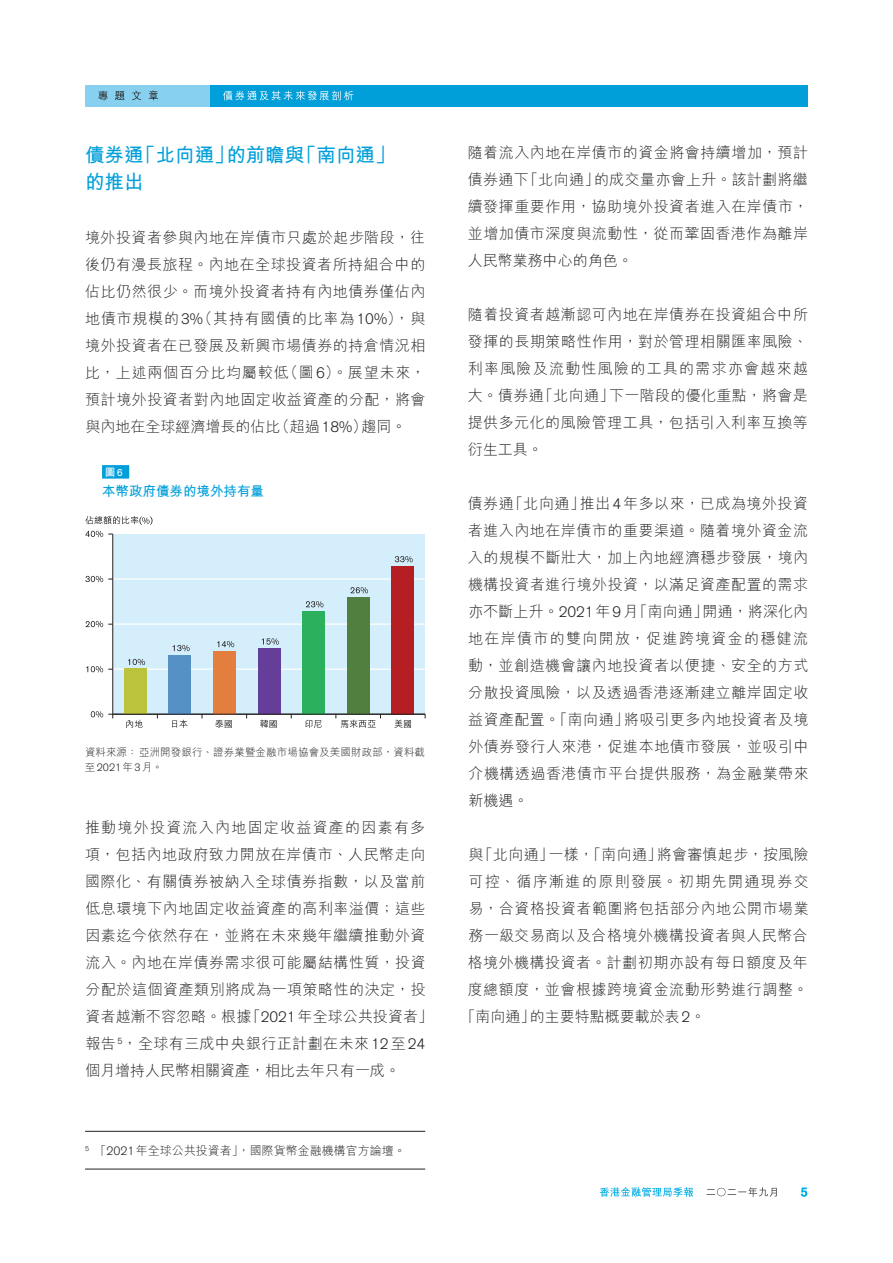
<style>
.page{position:relative;width:893px;height:1263px;background:#fff}
.page>*{position:absolute;margin:0;border:0;box-sizing:border-box;transform-origin:0 0}
.t1{font:700 19.5px/27px "M Hei HK";color:#009fda}
.text{font:300 15px/27px "M Hei HK";letter-spacing:.035em;color:#231f20;text-align:justify}
.text-2{font:300 15px "M Hei HK";color:#231f20}
.text-3{font:300 15px "M Hei HK";letter-spacing:.015em;color:#231f20}
.text-4{font:300 15px "M Hei HK";letter-spacing:.095em;color:#231f20}
.t2{font:700 13.5px "M Hei HK";color:#009fda}
.page5{font:300 12px "M Hei HK";color:#231f20}
.page5-2{font:300 10.5px/14.2px "M Hei HK";letter-spacing:.01em;color:#231f20}
.t3{font:700 10.5px "M Hei HK";color:#fff}
.t4{font:300 8.7px "Akzidenz Grotesk BQ";color:#231f20}
.s1{font-family:"Akzidenz Grotesk BQ"}
.s2{font-family:"Akzidenz Grotesk BQ";font-weight:400}
</style>
<div class="page">
<svg style="left:801px;top:1187px;width:6px;height:10px"></svg>
<svg style="left:600px;top:1187px;width:93px;height:10px"></svg>
<svg style="left:707px;top:1187px;width:70px;height:10px"></svg>
<div style="left:85px;top:85px;width:723px;height:21px;background:#009fda"></div>
<div style="left:85px;top:85px;width:125px;height:21px;background:#88d0ef"></div>
<svg style="left:98px;top:90px;width:10px;height:10px"></svg>
<svg style="left:115px;top:91px;width:10px;height:9px"></svg>
<svg style="left:132px;top:90px;width:9px;height:10px"></svg>
<svg style="left:149px;top:90px;width:9px;height:10px"></svg>
<svg style="left:223px;top:91px;width:130px;height:9px"></svg>
<div style="left:102px;top:465px;width:27px;height:14px;background:#009fda"></div>
<div style="left:113px;top:534px;width:312px;height:180px;background:#d4effb"></div>
<hr style="left:113px;top:578px;width:312px;height:2px;background:#fff">
<hr style="left:113px;top:623px;width:312px;height:2px;background:#fff">
<hr style="left:113px;top:668px;width:312px;height:2px;background:#fff">
<hr style="left:112px;top:534px;width:1px;height:180px;background:#231f20">
<div style="left:169px;top:655px;width:22px;height:59px;background:#5591c5"></div>
<div style="left:213px;top:651px;width:23px;height:63px;background:#e37e3f"></div>
<div style="left:258px;top:648px;width:22px;height:66px;background:#643e99"></div>
<div style="left:302px;top:611px;width:23px;height:103px;background:#2bb15e"></div>
<div style="left:347px;top:597px;width:22px;height:117px;background:#517f3f"></div>
<div style="left:392px;top:566px;width:22px;height:148px;background:#b51f23"></div>
<div style="left:124px;top:669px;width:22px;height:45px;background:#bbc23b"></div>
<svg style="left:128px;top:659px;width:17px;height:6px"></svg>
<svg style="left:173px;top:645px;width:17px;height:6px"></svg>
<svg style="left:217px;top:641px;width:17px;height:6px"></svg>
<svg style="left:262px;top:638px;width:17px;height:7px"></svg>
<svg style="left:306px;top:601px;width:17px;height:6px"></svg>
<svg style="left:351px;top:587px;width:17px;height:6px"></svg>
<svg style="left:395px;top:556px;width:18px;height:6px"></svg>
<hr style="left:113px;top:714px;width:312px;height:1px;background:#231f20">
<svg style="left:85px;top:531px;width:28px;height:6px"></svg>
<svg style="left:85px;top:576px;width:28px;height:6px"></svg>
<svg style="left:86px;top:621px;width:27px;height:6px"></svg>
<svg style="left:86px;top:666px;width:27px;height:6px"></svg>
<svg style="left:91px;top:711px;width:22px;height:7px"></svg>
<svg style="left:172px;top:720px;width:16px;height:8px"></svg>
<svg style="left:215px;top:720px;width:17px;height:8px"></svg>
<svg style="left:260px;top:720px;width:17px;height:8px"></svg>
<svg style="left:305px;top:720px;width:17px;height:8px"></svg>
<svg style="left:336px;top:714px;width:45px;height:14px"></svg>
<svg style="left:394px;top:719px;width:17px;height:9px"></svg>
<svg style="left:126px;top:720px;width:17px;height:8px"></svg>
<svg style="left:85px;top:516px;width:67px;height:9px"></svg>
<hr style="left:85px;top:1131px;width:340px;height:1px;background:#231f20">
<hr style="left:85px;top:1169px;width:340px;height:1px;background:#231f20">
<h2 class="t1" style="left:85px;top:140px;width:311px">債券通「北向通」的前瞻與「南向通」的推出</h2>
<p class="text" style="left:85px;top:224px;width:342px">境外投資者參與內地在岸債市只處於起步階段，往後仍有漫長旅程。內地在全球投資者所持組合中的佔比仍然很少。而境外投資者持有內地債券僅佔內地債市規模的<span class="s1">3%</span>（其持有國債的比率為<span class="s1">10%</span>），與境外投資者在已發展及新興市場債券的持倉情況相比，上述兩個百分比均屬較低（圖<span class="s1">6</span>）。展望未來，預計境外投資者對內地固定收益資產的分配，將會與內地在全球經濟增長的佔比（超過<span class="s1">18%</span>）趨同。</p>
<h3 class="t3" style="left:105px;top:464px;width:19px">圖<span class="s2">6</span></h3>
<h3 class="t2" style="left:102px;top:481px;width:163px">本幣政府債券的境外持有量</h3>
<p class="page5-2" style="left:85px;top:745px;width:342px">資料來源：亞洲開發銀行、證券業暨金融市場協會及美國財政部，資料截至<span class="s1">2021</span>年<span class="s1">3</span>月。</p>
<p class="text" style="left:85px;top:814px;width:350px;text-align:left">推動境外投資流入內地固定收益資產的因素有多項，包括內地政府致力開放在岸債市、人民幣走向國際化、有關債券被納入全球債券指數，以及當前低息環境下內地固定收益資產的高利率溢價；這些因素迄今依然存在，並將在未來幾年繼續推動外資流入。內地在岸債券需求很可能屬結構性質，投資分配於這個資產類別將成為一項策略性的決定，投資者越漸不容忽略。根據「<span class="s1">2021</span>年全球公共投資者」報告，全球有三成中央銀行正計劃在未來<span class="s1">12</span>至<span class="s1">24</span></p>
<p class="t4" style="left:118px;top:1036px;width:7px">5</p>
<p class="text-2" style="left:85px;top:1063px;width:317px">個月增持人民幣相關資產，相比去年只有一成。</p>
<p class="page5" style="left:85px;top:1144px;width:322px"><sup>5</sup> 「<span class="s1">2021</span>年全球公共投資者」，國際貨幣金融機構官方論壇。</p>
<p class="text" style="left:468px;top:139px;width:342px">隨着流入內地在岸債市的資金將會持續增加，預計債券通下「北向通」的成交量亦會上升。該計劃將繼續發揮重要作用，協助境外投資者進入在岸債市，並增加債市深度與流動性，從而鞏固香港作為離岸人民幣業務中心的角色。</p>
<p class="text" style="left:468px;top:301px;width:342px">隨着投資者越漸認可內地在岸債券在投資組合中所發揮的長期策略性作用，對於管理相關匯率風險、利率風險及流動性風險的工具的需求亦會越來越大。債券通「北向通」下一階段的優化重點，將會是提供多元化的風險管理工具，包括引入利率互換等衍生工具。</p>
<p class="text" style="left:468px;top:490px;width:342px">債券通「北向通」推出<span class="s1">4</span>年多以來，已成為境外投資者進入內地在岸債市的重要渠道。隨着境外資金流入的規模不斷壯大，加上內地經濟穩步發展，境內機構投資者進行境外投資，以滿足資產配置的需求亦不斷上升。<span class="s1">2021</span>年<span class="s1">9</span>月「南向通」開通，將深化內地在岸債市的雙向開放，促進跨境資金的穩健流動，並創造機會讓內地投資者以便捷、安全的方式分散投資風險，以及透過香港逐漸建立離岸固定收益資產配置。「南向通」將吸引更多內地投資者及境外債券發行人來港，促進本地債市發展，並吸引中介機構透過香港債市平台提供服務，為金融業帶來新機遇。</p>
<p class="text-3" style="left:469px;top:847px;width:342px">與「北向通」一樣，「南向通」將會審慎起步，按風險</p>
<p class="text-4" style="left:469px;top:874px;width:342px">可控、循序漸進的原則發展。初期先開通現券交</p>
<p class="text" style="left:469px;top:895px;width:342px">易，合資格投資者範圍將包括部分內地公開市場業</p>
<p class="text" style="left:469px;top:922px;width:341px">務一級交易商以及合格境外機構投資者與人民幣合</p>
<p class="text" style="left:468px;top:949px;width:342px">格境外機構投資者。計劃初期亦設有每日額度及年</p>
<p class="text" style="left:468px;top:976px;width:342px">度總額度，並會根據跨境資金流動形勢進行調整。</p>
<p class="text-2" style="left:460px;top:1009px;width:246px">「南向通」的主要特點概要載於表<span class="s1">2</span>。</p>
</div>
